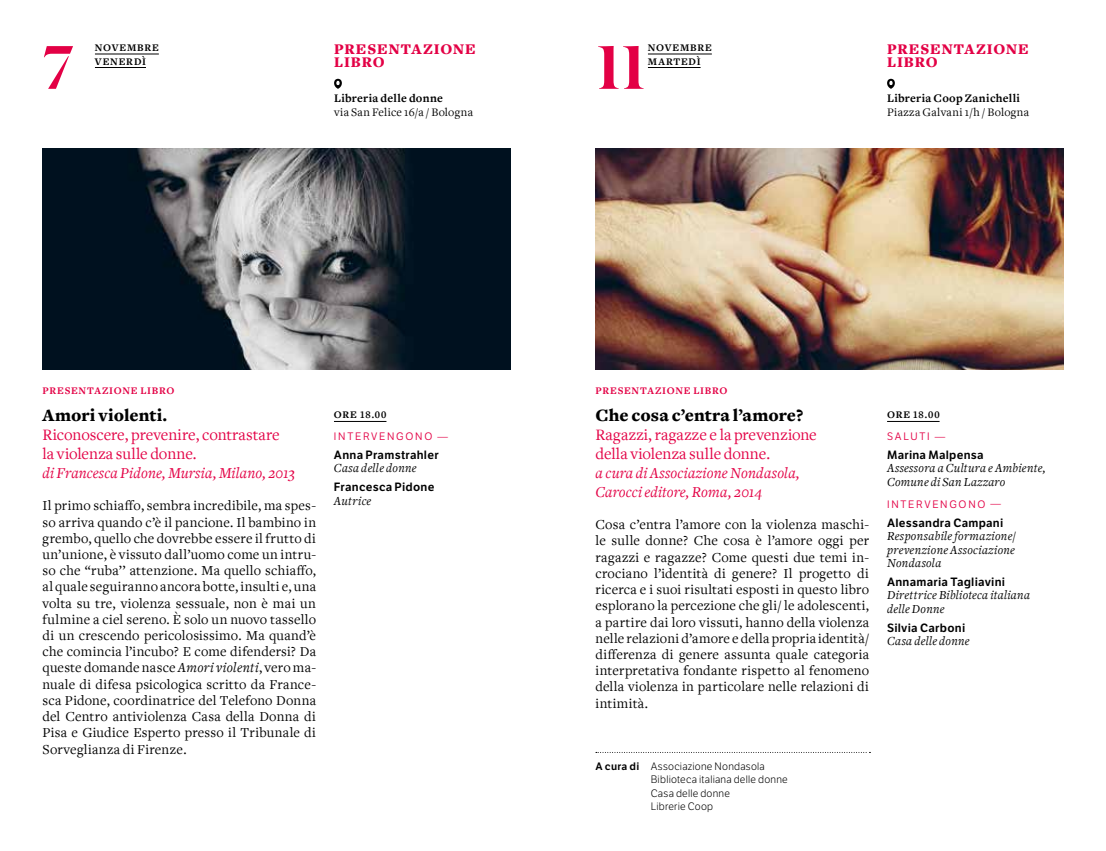
<style>
.page{position:relative;width:1106px;height:851px;background:#fff}
.page>*{position:absolute;margin:0;border:0;box-sizing:border-box;transform-origin:0 0}
.t1{font:500 67.8px "Dala Floda";color:#e30045}
.t2{font:900 18px "Freight Text";letter-spacing:.005em;color:#000}
.t3{font:16.5px/18.9px "Freight Text";color:#e30045}
.t4{font:italic 15.75px/18.9px "Freight Text";letter-spacing:.01em;color:#e30045}
.t5{font:900 15.3px "Freight Text";letter-spacing:.06em;color:#e30045}
.t6{font:14.25px/16.2px "Freight Text";letter-spacing:.02em;color:#000;text-align:justify}
.t7{font:italic 12.75px/13.5px "Freight Text";letter-spacing:.02em;color:#000}
.t8{font:12px "Freight Text";letter-spacing:.025em;color:#000}
.t9{font:700 12px "Freight Text";letter-spacing:.02em;color:#000}
.t10{font:600 11.7px "LFT Etica";letter-spacing:.02em;color:#000}
.t11{font:300 10.5px/13.5px "LFT Etica";letter-spacing:.02em;color:#000}
.t12{font:10.5px/13.5px "Freight Text Bold SC";letter-spacing:.07em;color:#000}
.t13{font:10.5px "LFT Etica";letter-spacing:.17em;color:#e30045}
.t14{font:700 10.5px "Freight Text";letter-spacing:.08em;color:#e30045}
.t15{font:10.5px "Freight Text Bold SC";letter-spacing:.07em;color:#e30045}
.s1{font-style:italic}
.s2{font-weight:600}
</style>
<div class="page">
<hr style="left:887px;top:421px;width:52px;height:1px;background:#000">
<img style="left:595px;top:148px;width:468px;height:222px">
<svg style="left:887px;top:79px;width:7px;height:10px"></svg>
<hr style="left:334px;top:421px;width:52px;height:1px;background:#000">
<img style="left:43px;top:148px;width:467px;height:222px">
<svg style="left:334px;top:79px;width:8px;height:10px"></svg>
<hr style="left:95px;top:54px;width:64px;height:1px;background:#000">
<hr style="left:95px;top:67px;width:51px;height:1px;background:#000">
<svg style="left:596px;top:752px;width:274px;height:1px"></svg>
<hr style="left:648px;top:54px;width:64px;height:1px;background:#000">
<hr style="left:648px;top:67px;width:52px;height:1px;background:#000">
<p class="t5" style="left:334px;top:40px;width:12px">PRESENTAZ</p>
<p class="t5" style="left:434px;top:40px;width:19px">IONE</p>
<p class="t5" style="left:334px;top:53px;width:40px">LIBRO</p>
<p class="t9" style="left:334px;top:92px;width:110px">Libreria delle donne</p>
<p class="t8" style="left:334px;top:105px;width:140px">via San Felice 16/a / Bologna</p>
<p class="t12" style="left:95px;top:41px;width:65px">NOVEMBRE<br>VENERDÌ</p>
<p class="t12" style="left:648px;top:41px;width:65px">NOVEMBRE<br>MARTEDÌ</p>
<h1 class="t1" style="left:43px;top:22px;width:31px">7</h1>
<h1 class="t1" style="left:596px;top:22px;width:51px">11</h1>
<p class="t5" style="left:887px;top:40px;width:12px">PRESENTAZ</p>
<p class="t5" style="left:986px;top:40px;width:19px">IONE</p>
<p class="t5" style="left:887px;top:53px;width:40px">LIBRO</p>
<p class="t9" style="left:887px;top:92px;width:135px">Libreria Coop Zanichelli</p>
<p class="t8" style="left:887px;top:105px;width:143px">Piazza Galvani 1/h / Bologna</p>
<p class="t15" style="left:43px;top:385px;width:133px">PRESENTAZIONE LIBRO</p>
<p class="t2" style="left:43px;top:405px;width:126px">AMORI VIOLENTI.</p>
<p class="t3" style="left:43px;top:425px;width:239px">Riconoscere, prevenire, contrastare la violenza sulle donne.</p>
<p class="t4" style="left:43px;top:463px;width:254px">di Francesca Pidone, Mursia, Milano, 2013</p>
<p class="t6" style="left:43px;top:498px;width:275px">Il primo schiaffo, sembra incredibile, ma spes&shy;so arriva quando c’è il pancione. Il bambino in grembo, quello che dovrebbe essere il frutto di un’unione, è vissuto dall’uomo come un intru&shy;so che “ruba’’ attenzione. Ma quello schiaffo, al quale seguiranno ancora botte, insulti e, una volta su tre, violenza sessuale, non è mai un fulmine a ciel sereno. È solo un nuovo tassello di un crescendo pericolosissimo. Ma quand’è che comincia l’incubo? E come difendersi? Da queste domande nasce <span class="s1">Amori violenti</span>, vero ma&shy;nuale di difesa psicologica scritto da France&shy;sca Pidone, coordinatrice del Telefono Donna del Centro antiviolenza Casa della Donna di Pisa e Giudice Esperto presso il Tribunale di Sorveglianza di Firenze.</p>
<p class="t12" style="left:334px;top:408px;width:54px">ORE 18.00</p>
<p class="t13" style="left:334px;top:430px;width:13px">INTER</p>
<p class="t13" style="left:371px;top:430px;width:17px">VENG</p>
<p class="t13" style="left:405px;top:430px;width:44px">ONO —</p>
<p class="t10" style="left:334px;top:447px;width:106px">Anna Pramstrahler</p>
<p class="t7" style="left:334px;top:462px;width:84px">Casa delle donne</p>
<p class="t10" style="left:334px;top:480px;width:102px">Francesca Pidone</p>
<p class="t7" style="left:334px;top:494px;width:39px">Autrice</p>
<p class="t14" style="left:595px;top:385px;width:106px">presentazione libr</p>
<p class="t14" style="left:719px;top:385px;width:9px">o</p>
<p class="t2" style="left:595px;top:405px;width:209px">CHE COSA C’ENTRA L’AMORE?</p>
<p class="t3" style="left:595px;top:425px;width:223px">Ragazzi, ragazze e la prevenzione della violenza sulle donne.</p>
<p class="t4" style="left:595px;top:463px;width:206px">a cura di Associazione Nondasola,<br>Carocci editore, Roma, 2014</p>
<p class="t6" style="left:595px;top:516px;width:275px">Cosa c’entra l’amore con la violenza maschi&shy;le sulle donne? Che cosa è l’amore oggi per ragazzi e ragazze? Come questi due temi in&shy;crociano l’identità di genere? Il progetto di ricerca e i suoi risultati esposti in questo libro esplorano la percezione che gli/ le adolescenti, a partire dai loro vissuti, hanno della violenza nelle relazioni d’amore e della propria identità/ differenza di genere assunta quale categoria interpretativa fondante rispetto al fenomeno della violenza in particolare nelle relazioni di intimità.</p>
<p class="t12" style="left:887px;top:408px;width:54px">ORE 18.00</p>
<p class="t13" style="left:887px;top:430px;width:16px">SALUTI</p>
<p class="t13" style="left:934px;top:430px;width:12px">—</p>
<p class="t10" style="left:887px;top:447px;width:98px">Marina Malpensa</p>
<p class="t7" style="left:887px;top:462px;width:160px">Assessora a Cultura e Ambiente,<br>Comune di San Lazzaro</p>
<p class="t13" style="left:887px;top:497px;width:13px">INTER</p>
<p class="t13" style="left:924px;top:497px;width:17px">VENG</p>
<p class="t13" style="left:958px;top:497px;width:44px">ONO —</p>
<p class="t10" style="left:887px;top:515px;width:118px">Alessandra Campani</p>
<p class="t7" style="left:887px;top:529px;width:130px;text-align:justify">Responsabile formazione/ prevenzione Associazione Nondasola</p>
<p class="t10" style="left:887px;top:574px;width:119px">Annamaria Tagliavini</p>
<p class="t7" style="left:887px;top:589px;width:144px">Direttrice Biblioteca italiana delle Donne</p>
<p class="t10" style="left:887px;top:620px;width:80px">Silvia Carboni</p>
<p class="t7" style="left:887px;top:634px;width:84px">Casa delle donne</p>
<p class="t11" style="left:651px;top:759px;width:138px;text-indent:-55px"><span class="s2">A cura di</span> Associazione Nondasola<br>Biblioteca italiana delle donne<br>Casa delle donne<br>Librerie Coop</p>
</div>
